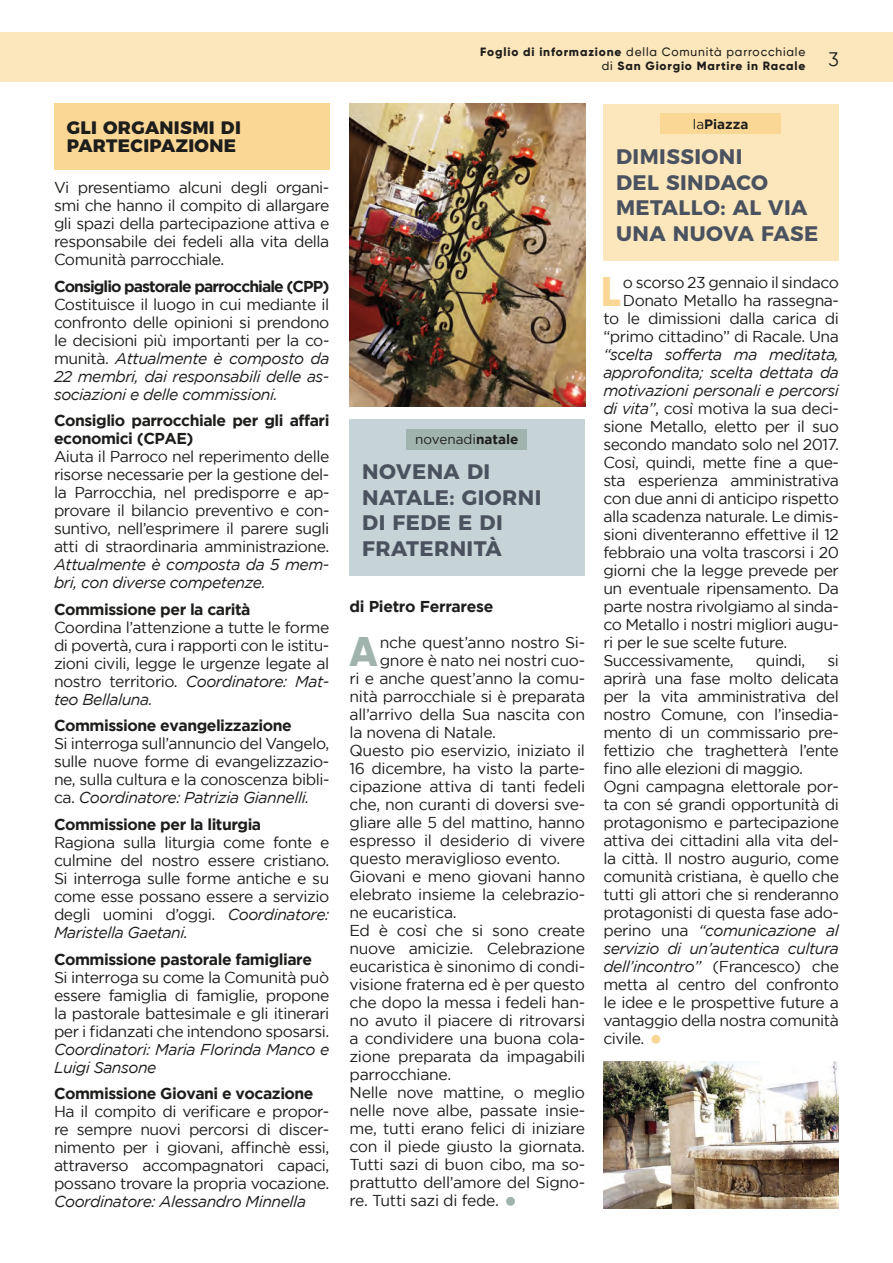
<style>
.page{position:relative;width:893px;height:1263px;background:#fff}
.page>*{position:absolute;margin:0;border:0;box-sizing:border-box;transform-origin:0 0}
.t1{font:800 41.4px "Gilroy";color:#a0b4ad}
.t2{font:800 41.4px "Gilroy";color:#fbd796}
.t3{font:700 21px/25.5px "Montserrat";letter-spacing:.02em;color:#4a5260}
.t4{font:800 18px/18px "Montserrat";letter-spacing:.02em;color:#1d1d1b}
.t5{font:15.75px/18px "Gotham";letter-spacing:-.03em;color:#1d1d1b;text-align:justify}
.t6{font:700 15.75px/18px "Gotham";letter-spacing:-.03em;color:#1d1d1b}
.t7{font:italic 15.75px/18px "Gotham";letter-spacing:-.03em;color:#1d1d1b}
.t8{font:700 15.75px "Gotham";letter-spacing:-.06em;color:#1d1d1b}
.t9{font:13.5px "Gotham";color:#1d1d1b}
.t10{font:700 13.5px "Gotham";color:#1d1d1b}
.t11{font:800 12px/14.4px "Gilroy";letter-spacing:.07em;color:#1d1d1b}
.s1{font-style:italic}
.s2{font-weight:500}
.s3{font-weight:400}
.s4{font-weight:700}
</style>
<div class="page">
<div style="left:0;top:33px;width:893px;height:49px;background:#fce6bb"></div>
<div style="left:350px;top:420px;width:235px;height:156px;background:#c6d3d7"></div>
<img style="left:350px;top:103px;width:235px;height:303px">
<div style="left:54px;top:103px;width:275px;height:67px;background:#fbd796"></div>
<div style="left:406px;top:429px;width:121px;height:20px;background:#a0b4ad"></div>
<div style="left:603px;top:104px;width:236px;height:156px;background:#fce6bb"></div>
<div style="left:660px;top:114px;width:121px;height:20px;background:#fbd796"></div>
<img style="left:603px;top:1062px;width:236px;height:147px">
<p class="t4" style="left:67px;top:117px;width:176px">GLI ORGANISMI DI<br>PARTECIPAZIONE</p>
<p class="t5" style="left:54px;top:178px;width:277px">Vi presentiamo alcuni degli organi&shy;smi che hanno il compito di allargare gli spazi della partecipazione attiva e responsabile dei fedeli alla vita della Comunità parrocchiale.</p>
<p class="t8" style="left:54px;top:277px;width:277px">Consiglio pastorale parrocchiale (CPP)</p>
<p class="t5" style="left:54px;top:295px;width:277px">Costituisce il luogo in cui mediante il confronto delle opinioni si prendono le decisioni più importanti per la co&shy;munità. <span class="s1">Attualmente è composto da 22 membri, dai responsabili delle as&shy;sociazioni e delle commissioni.</span></p>
<p class="t6" style="left:54px;top:411px;width:277px">Consiglio parrocchiale per gli affari economici (CPAE)</p>
<p class="t5" style="left:54px;top:447px;width:277px">Aiuta il Parroco nel reperimento delle risorse necessarie per la gestione del&shy;la Parrocchia, nel predisporre e ap&shy;provare il bilancio preventivo e con&shy;suntivo, nell’esprimere il parere sugli atti di straordinaria amministrazione.</p>
<p class="t7" style="left:54px;top:556px;width:277px">Attualmente è composta da 5 mem&shy;bri, con diverse competenze.</p>
<p class="t6" style="left:54px;top:600px;width:198px">Commissione per la carità</p>
<p class="t5" style="left:54px;top:618px;width:277px">Coordina l’attenzione a tutte le forme di povertà, cura i rapporti con le istitu&shy;zioni civili, legge le urgenze legate al nostro territorio. <span class="s1">Coordinatore: Mat&shy;teo Bellaluna.</span></p>
<p class="t6" style="left:54px;top:716px;width:239px">Commissione evangelizzazione</p>
<p class="t5" style="left:54px;top:735px;width:277px">Si interroga sull’annuncio del Vangelo, sulle nuove forme di evangelizzazio&shy;ne, sulla cultura e la conoscenza bibli&shy;ca. <span class="s1">Coordinatore: Patrizia Giannelli.</span></p>
<p class="t6" style="left:54px;top:815px;width:209px">Commissione per la liturgia</p>
<p class="t5" style="left:54px;top:833px;width:277px">Ragiona sulla liturgia come fonte e culmine del nostro essere cristiano.<br>Si interroga sulle forme antiche e su come esse possano essere a servizio degli uomini d’oggi. <span class="s1">Coordinatore:<br>Maristella Gaetani.</span></p>
<p class="t6" style="left:54px;top:949px;width:260px">Commissione pastorale famigliare</p>
<p class="t5" style="left:54px;top:968px;width:277px">Si interroga su come la Comunità può essere famiglia di famiglie, propone la pastorale battesimale e gli itinerari per i fidanzati che intendono sposarsi.</p>
<p class="t7" style="left:54px;top:1040px;width:277px">Coordinatori: Maria FIorinda Manco e<br>Luigi Sansone</p>
<p class="t6" style="left:54px;top:1084px;width:261px">Commissione Giovani e vocazione</p>
<p class="t5" style="left:54px;top:1102px;width:277px">Ha il compito di verificare e propor&shy;re sempre nuovi percorsi di discer&shy;nimento per i giovani, affinchè essi, attraverso accompagnatori capaci, possano trovare la propria vocazione.</p>
<p class="t7" style="left:54px;top:1192px;width:254px">Coordinatore: Alessandro Minnella</p>
<p class="t11" style="left:602px;top:44px;width:239px;text-indent:-121px">Foglio di informazione <span class="s2">della Comunità parrocchiale<br>di</span> San Giorgio Martire in Racale <sup>3</sup></p>
<p class="t10" style="left:693px;top:116px;width:57px"><span class="s3">la</span>Piazza</p>
<p class="t9" style="left:415px;top:432px;width:105px">novenadi<span class="s4">natale</span></p>
<h2 class="t3" style="left:362px;top:457px;width:181px">NOVENA DI<br>NATALE: GIORNI<br>DI FEDE E DI<br>FRATERNITÀ</h2>
<p class="t6" style="left:350px;top:597px;width:145px">di Pietro Ferrarese</p>
<h1 class="t1" style="left:350px;top:625px;width:30px">A</h1>
<p class="t5" style="left:380px;top:633px;width:207px">nche quest’anno nostro Si-</p>
<p class="t5" style="left:380px;top:651px;width:207px">gnore è nato nei nostri cuo-</p>
<p class="t5" style="left:350px;top:669px;width:237px">ri e anche quest’anno la comu-</p>
<p class="t5" style="left:350px;top:687px;width:237px">nità parrocchiale si è preparata</p>
<p class="t5" style="left:350px;top:705px;width:237px">all’arrivo della Sua nascita con</p>
<p class="t5" style="left:350px;top:723px;width:148px">la novena di Natale.</p>
<p class="t5" style="left:350px;top:741px;width:237px">Questo pio eservizio, iniziato il</p>
<p class="t5" style="left:350px;top:759px;width:237px">16 dicembre, ha visto la parte-</p>
<p class="t5" style="left:350px;top:777px;width:237px">cipazione attiva di tanti fedeli</p>
<p class="t5" style="left:350px;top:795px;width:237px">che, non curanti di doversi sve-</p>
<p class="t5" style="left:350px;top:813px;width:237px">gliare alle 5 del mattino, hanno</p>
<p class="t5" style="left:350px;top:831px;width:237px">espresso il desiderio di vivere</p>
<p class="t5" style="left:350px;top:849px;width:212px">questo meraviglioso evento.</p>
<p class="t5" style="left:350px;top:867px;width:237px">Giovani e meno giovani hanno</p>
<p class="t5" style="left:350px;top:885px;width:237px">elebrato insieme la celebrazio-</p>
<p class="t5" style="left:350px;top:903px;width:109px">ne eucaristica.</p>
<p class="t5" style="left:350px;top:921px;width:237px">Ed è così che si sono create</p>
<p class="t5" style="left:350px;top:939px;width:237px">nuove amicizie. Celebrazione</p>
<p class="t5" style="left:350px;top:957px;width:237px">eucaristica è sinonimo di condi-</p>
<p class="t5" style="left:350px;top:975px;width:237px">visione fraterna ed è per questo</p>
<p class="t5" style="left:350px;top:993px;width:237px">che dopo la messa i fedeli han-</p>
<p class="t5" style="left:350px;top:1011px;width:237px">no avuto il piacere di ritrovarsi</p>
<p class="t5" style="left:350px;top:1029px;width:237px">a condividere una buona cola-</p>
<p class="t5" style="left:350px;top:1047px;width:237px">zione preparata da impagabili</p>
<p class="t5" style="left:350px;top:1065px;width:103px">parrocchiane.</p>
<p class="t5" style="left:350px;top:1083px;width:237px">Nelle nove mattine, o meglio</p>
<p class="t5" style="left:350px;top:1101px;width:237px">nelle nove albe, passate insie-</p>
<p class="t5" style="left:350px;top:1119px;width:237px">me, tutti erano felici di iniziare</p>
<p class="t5" style="left:350px;top:1137px;width:237px">con il piede giusto la giornata.</p>
<p class="t5" style="left:350px;top:1155px;width:237px">Tutti sazi di buon cibo, ma so-</p>
<p class="t5" style="left:350px;top:1173px;width:237px">prattutto dell’amore del Signo-</p>
<p class="t5" style="left:350px;top:1191px;width:151px">re. Tutti sazi di fede.</p>
<h2 class="t3" style="left:616px;top:142px;width:204px">DIMISSIONI<br>DEL SINDACO<br>METALLO: AL VIA<br>UNA NUOVA FASE</h2>
<p class="t5" style="left:603px;top:273px;width:237px;text-align:right">o scorso 23 gennaio il sindaco<br>Donato Metallo ha rassegna&shy;to le dimissioni dalla carica di “primo cittadino” di Racale. Una</p>
<p class="t5" style="left:603px;top:345px;width:237px;text-align:left"><span class="s1">“scelta sofferta ma meditata, approfondita; scelta dettata da motivazioni personali e percorsi di vita”</span>, così motiva la sua deci&shy;sione Metallo, eletto per il suo secondo mandato solo nel 2017.<br>Così, quindi, mette fine a que&shy;sta esperienza amministrativa con due anni di anticipo rispetto alla scadenza naturale. Le dimis&shy;sioni diventeranno effettive il 12 febbraio una volta trascorsi i 20 giorni che la legge prevede per un eventuale ripensamento. Da parte nostra rivolgiamo al sinda&shy;co Metallo i nostri migliori augu&shy;ri per le sue scelte future.<br>Successivamente,</p>
<h1 class="t2" style="left:601px;top:265px;width:21px">L</h1>
<p class="t5" style="left:756px;top:651px;width:51px">quindi,</p>
<p class="t5" style="left:603px;top:651px;width:237px;text-align:left;text-indent:224px">si aprirà una fase molto delicata per la vita amministrativa del nostro Comune, con l’insedia&shy;mento di un commissario pre&shy;fettizio che traghetterà l’ente fino alle elezioni di maggio.<br>Ogni campagna elettorale por&shy;ta con sé grandi opportunità di protagonismo e partecipazione attiva dei cittadini alla vita del&shy;la città. Il nostro augurio, come comunità cristiana, è quello che tutti gli attori che si renderanno protagonisti di questa fase ado&shy;perino una <span class="s1">“comunicazione al servizio di un’autentica cultura dell’incontro”</span> (Francesco) che metta al centro del confronto le idee e le prospettive future a vantaggio della nostra comunità civile.</p>
</div>
